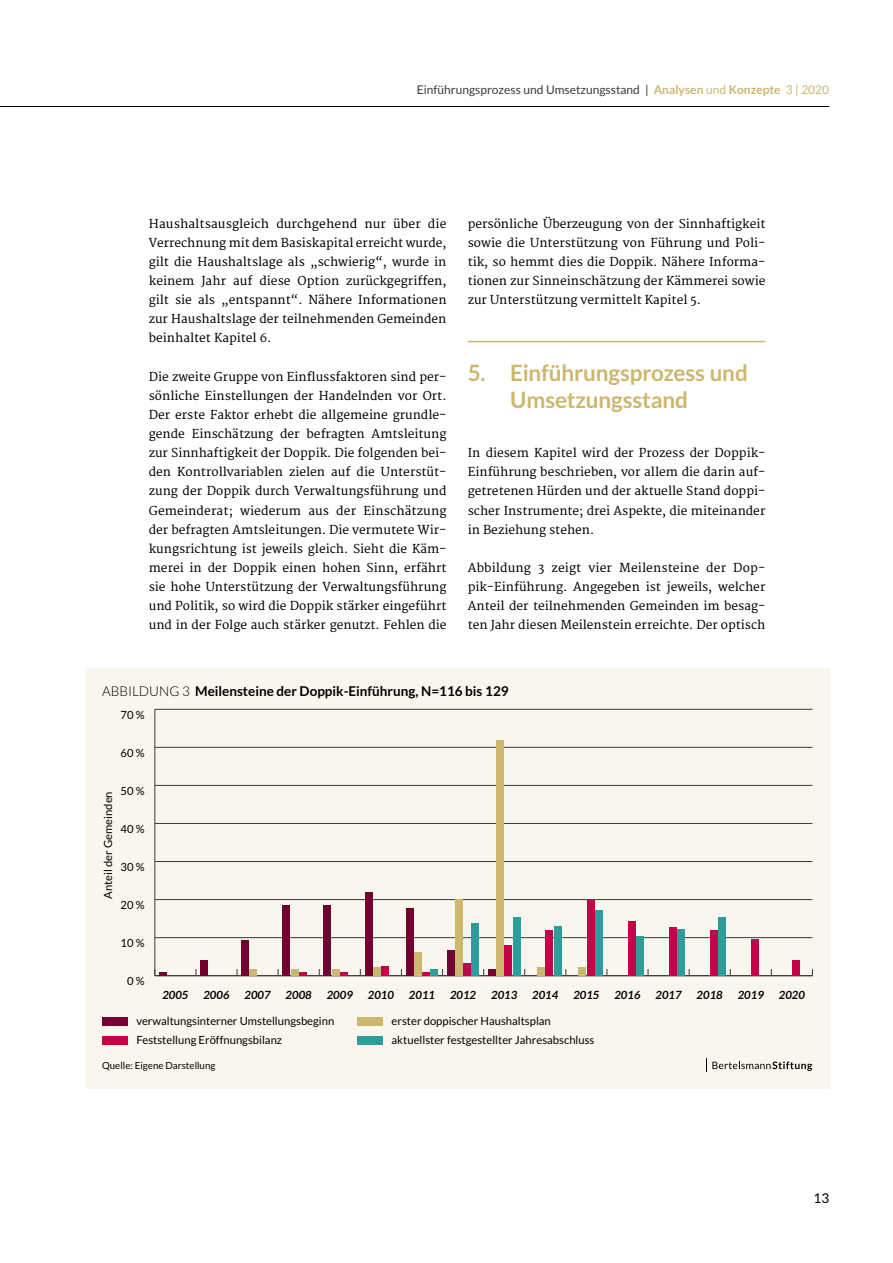
<style>
.page{position:relative;width:893px;height:1263px;background:#fff}
.page>*{position:absolute;margin:0;border:0;box-sizing:border-box;transform-origin:0 0}
.t1{font:700 22.5px/27px "Lato";letter-spacing:-.005em;color:#cdb76e}
.t2{font:700 13.5px "Lato";color:#000}
.t3{font:13.5px "Lato";color:#000}
.t4{font:12px/19.2px "Merriweather";color:#000;text-align:justify}
.t5{font:12px "Lato";color:#3a3b3b}
.t6{font:11.25px "Lato";color:#000}
.t7{font:italic 700 11.25px "Lato";color:#000}
.t8{font:9.75px "Lato";color:#000}
.s1{font-weight:700;color:#cdb76e}
.s2{color:#cdb76e}
.s3{font-weight:300}
</style>
<div class="page">
<hr style="left:0;top:106px;width:829px;height:1px;background:#000">
<hr style="left:468px;top:341px;width:297px;height:1px;background:#cdb76e">
<div style="left:85px;top:668px;width:744px;height:421px;background:#f9f6ee"></div>
<div style="left:102px;top:1017px;width:26px;height:9px;background:#700130"></div>
<div style="left:358px;top:1017px;width:25px;height:9px;background:#cdb76e"></div>
<div style="left:102px;top:1037px;width:26px;height:8px;background:#c30249"></div>
<div style="left:358px;top:1037px;width:25px;height:8px;background:#2e9d9a"></div>
<hr style="left:155px;top:709px;width:1px;height:267px;background:#3a3b3b">
<hr style="left:155px;top:975px;width:657px;height:1px;background:#3a3b3b">
<hr style="left:155px;top:937px;width:657px;height:1px;background:#3a3b3b">
<hr style="left:155px;top:899px;width:657px;height:1px;background:#3a3b3b">
<hr style="left:155px;top:861px;width:657px;height:1px;background:#3a3b3b">
<hr style="left:155px;top:823px;width:657px;height:1px;background:#3a3b3b">
<hr style="left:155px;top:785px;width:657px;height:1px;background:#3a3b3b">
<hr style="left:155px;top:747px;width:657px;height:1px;background:#3a3b3b">
<hr style="left:155px;top:709px;width:657px;height:1px;background:#3a3b3b">
<div style="left:431px;top:969px;width:7px;height:7px;background:#2e9d9a"></div>
<div style="left:472px;top:923px;width:7px;height:53px;background:#2e9d9a"></div>
<div style="left:513px;top:917px;width:7px;height:59px;background:#2e9d9a"></div>
<div style="left:554px;top:926px;width:7px;height:50px;background:#2e9d9a"></div>
<div style="left:595px;top:910px;width:7px;height:66px;background:#2e9d9a"></div>
<div style="left:636px;top:936px;width:7px;height:40px;background:#2e9d9a"></div>
<div style="left:677px;top:930px;width:8px;height:46px;background:#2e9d9a"></div>
<div style="left:718px;top:917px;width:8px;height:59px;background:#2e9d9a"></div>
<svg style="left:299px;top:973px;width:7px;height:3px"></svg>
<svg style="left:340px;top:973px;width:8px;height:3px"></svg>
<div style="left:381px;top:966px;width:8px;height:10px;background:#c30249"></div>
<svg style="left:422px;top:973px;width:8px;height:3px"></svg>
<div style="left:463px;top:963px;width:8px;height:13px;background:#c30249"></div>
<div style="left:505px;top:946px;width:7px;height:30px;background:#c30249"></div>
<div style="left:546px;top:930px;width:7px;height:46px;background:#c30249"></div>
<div style="left:587px;top:900px;width:7px;height:76px;background:#c30249"></div>
<div style="left:628px;top:921px;width:7px;height:55px;background:#c30249"></div>
<div style="left:669px;top:927px;width:7px;height:49px;background:#c30249"></div>
<div style="left:710px;top:930px;width:7px;height:46px;background:#c30249"></div>
<div style="left:751px;top:939px;width:8px;height:37px;background:#c30249"></div>
<div style="left:792px;top:960px;width:8px;height:16px;background:#c30249"></div>
<div style="left:250px;top:969px;width:7px;height:7px;background:#cdb76e"></div>
<div style="left:291px;top:969px;width:7px;height:7px;background:#cdb76e"></div>
<div style="left:332px;top:969px;width:7px;height:7px;background:#cdb76e"></div>
<div style="left:373px;top:967px;width:7px;height:9px;background:#cdb76e"></div>
<div style="left:414px;top:952px;width:8px;height:24px;background:#cdb76e"></div>
<div style="left:455px;top:899px;width:8px;height:77px;background:#cdb76e"></div>
<div style="left:496px;top:740px;width:8px;height:236px;background:#cdb76e"></div>
<div style="left:537px;top:967px;width:8px;height:9px;background:#cdb76e"></div>
<div style="left:579px;top:967px;width:7px;height:9px;background:#cdb76e"></div>
<svg style="left:155px;top:969px;width:12px;height:7px"></svg>
<div style="left:200px;top:960px;width:8px;height:16px;background:#700130"></div>
<div style="left:242px;top:940px;width:7px;height:36px;background:#700130"></div>
<div style="left:283px;top:905px;width:7px;height:71px;background:#700130"></div>
<div style="left:324px;top:905px;width:7px;height:71px;background:#700130"></div>
<div style="left:365px;top:892px;width:7px;height:84px;background:#700130"></div>
<div style="left:406px;top:908px;width:7px;height:68px;background:#700130"></div>
<div style="left:447px;top:950px;width:7px;height:26px;background:#700130"></div>
<div style="left:488px;top:969px;width:8px;height:7px;background:#700130"></div>
<svg style="left:706px;top:1059px;width:106px;height:13px"></svg>
<p class="t5" style="left:417px;top:83px;width:414px">Einführungsprozess und Umsetzungsstand | <span class="s1">Analysen</span> <span class="s2">und</span> <span class="s1">Konzepte</span> <span class="s2">3 | 2020</span></p>
<p class="t4" style="left:149px;top:214px;width:299px">Haushaltsausgleich durchgehend nur über die Verrechnung mit dem Basiskapital erreicht wurde, gilt die Haushaltslage als „schwierig“, wurde in keinem Jahr auf diese Option zurückgegriffen, gilt sie als „entspannt“. Nähere Informationen zur Haushaltslage der teilnehmenden Gemeinden beinhaltet Kapitel 6.</p>
<p class="t4" style="left:149px;top:367px;width:299px">Die zweite Gruppe von Einflussfaktoren sind per&shy;sönliche Einstellungen der Handelnden vor Ort.<br>Der erste Faktor erhebt die allgemeine grundle&shy;gende Einschätzung der befragten Amtsleitung zur Sinnhaftigkeit der Doppik. Die folgenden bei&shy;den Kontrollvariablen zielen auf die Unterstüt&shy;zung der Doppik durch Verwaltungsführung und Gemeinderat; wiederum aus der Einschätzung der befragten Amtsleitungen. Die vermutete Wir&shy;kungsrichtung ist jeweils gleich. Sieht die Käm&shy;merei in der Doppik einen hohen Sinn, erfährt sie hohe Unterstützung der Verwaltungsführung und Politik, so wird die Doppik stärker eingeführt und in der Folge auch stärker genutzt. Fehlen die</p>
<p class="t4" style="left:468px;top:214px;width:299px">persönliche Überzeugung von der Sinnhaftigkeit sowie die Unterstützung von Führung und Poli&shy;tik, so hemmt dies die Doppik. Nähere Informa&shy;tionen zur Sinneinschätzung der Kämmerei sowie zur Unterstützung vermittelt Kapitel 5.</p>
<h1 class="t1" style="left:510px;top:359px;width:239px;text-indent:-43px">5. Einführungsprozess und<br>Umsetzungsstand</h1>
<p class="t4" style="left:468px;top:444px;width:299px">In diesem Kapitel wird der Prozess der Doppik-Einführung beschrieben, vor allem die darin auf&shy;getretenen Hürden und der aktuelle Stand doppi&shy;scher Instrumente; drei Aspekte, die miteinander in Beziehung stehen.</p>
<p class="t4" style="left:468px;top:559px;width:299px">Abbildung 3 zeigt vier Meilensteine der Dop&shy;pik-Einführung. Angegeben ist jeweils, welcher Anteil der teilnehmenden Gemeinden im besag&shy;ten Jahr diesen Meilenstein erreichte. Der optisch</p>
<p class="t2" style="left:102px;top:683px;width:408px"><span class="s3">ABBILDUNG 3</span> Meilensteine der Doppik-Einführung, N=116 bis 129</p>
<p class="t6" style="left:120px;top:708px;width:26px">70 %</p>
<p class="t6" style="left:120px;top:746px;width:26px">60 %</p>
<p class="t6" style="left:102px;top:899px;width:109px;rotate:-90deg">Anteil der Gemeinden</p>
<p class="t6" style="left:120px;top:784px;width:26px">50 %</p>
<p class="t6" style="left:120px;top:822px;width:26px">40 %</p>
<p class="t6" style="left:120px;top:860px;width:26px">30 %</p>
<p class="t6" style="left:120px;top:898px;width:26px">20 %</p>
<p class="t6" style="left:120px;top:937px;width:26px">10 %</p>
<p class="t6" style="left:127px;top:975px;width:19px">0 %</p>
<p class="t7" style="left:162px;top:988px;width:28px">2005</p>
<p class="t7" style="left:203px;top:988px;width:28px">2006</p>
<p class="t7" style="left:245px;top:988px;width:28px">2007</p>
<p class="t7" style="left:286px;top:988px;width:28px">2008</p>
<p class="t7" style="left:327px;top:988px;width:28px">2009</p>
<p class="t7" style="left:368px;top:988px;width:28px">2010</p>
<p class="t7" style="left:409px;top:988px;width:28px">2011</p>
<p class="t7" style="left:450px;top:988px;width:28px">2012</p>
<p class="t7" style="left:491px;top:988px;width:28px">2013</p>
<p class="t7" style="left:532px;top:988px;width:28px">2014</p>
<p class="t7" style="left:573px;top:988px;width:28px">2015</p>
<p class="t7" style="left:614px;top:988px;width:28px">2016</p>
<p class="t7" style="left:655px;top:988px;width:28px">2017</p>
<p class="t7" style="left:697px;top:988px;width:28px">2018</p>
<p class="t7" style="left:738px;top:988px;width:28px">2019</p>
<p class="t7" style="left:779px;top:988px;width:28px">2020</p>
<p class="t6" style="left:136px;top:1015px;width:199px">verwaltungsinterner Umstellungsbeginn</p>
<p class="t6" style="left:392px;top:1015px;width:161px">erster doppischer Haushaltsplan</p>
<p class="t6" style="left:136px;top:1034px;width:147px">Feststellung Eröffnungsbilanz</p>
<p class="t6" style="left:392px;top:1034px;width:204px">aktuellster festgestellter Jahresabschluss</p>
<p class="t8" style="left:102px;top:1060px;width:115px">Quelle: Eigene Darstellung</p>
<p class="t3" style="left:813px;top:1191px;width:17px">13</p>
</div>
